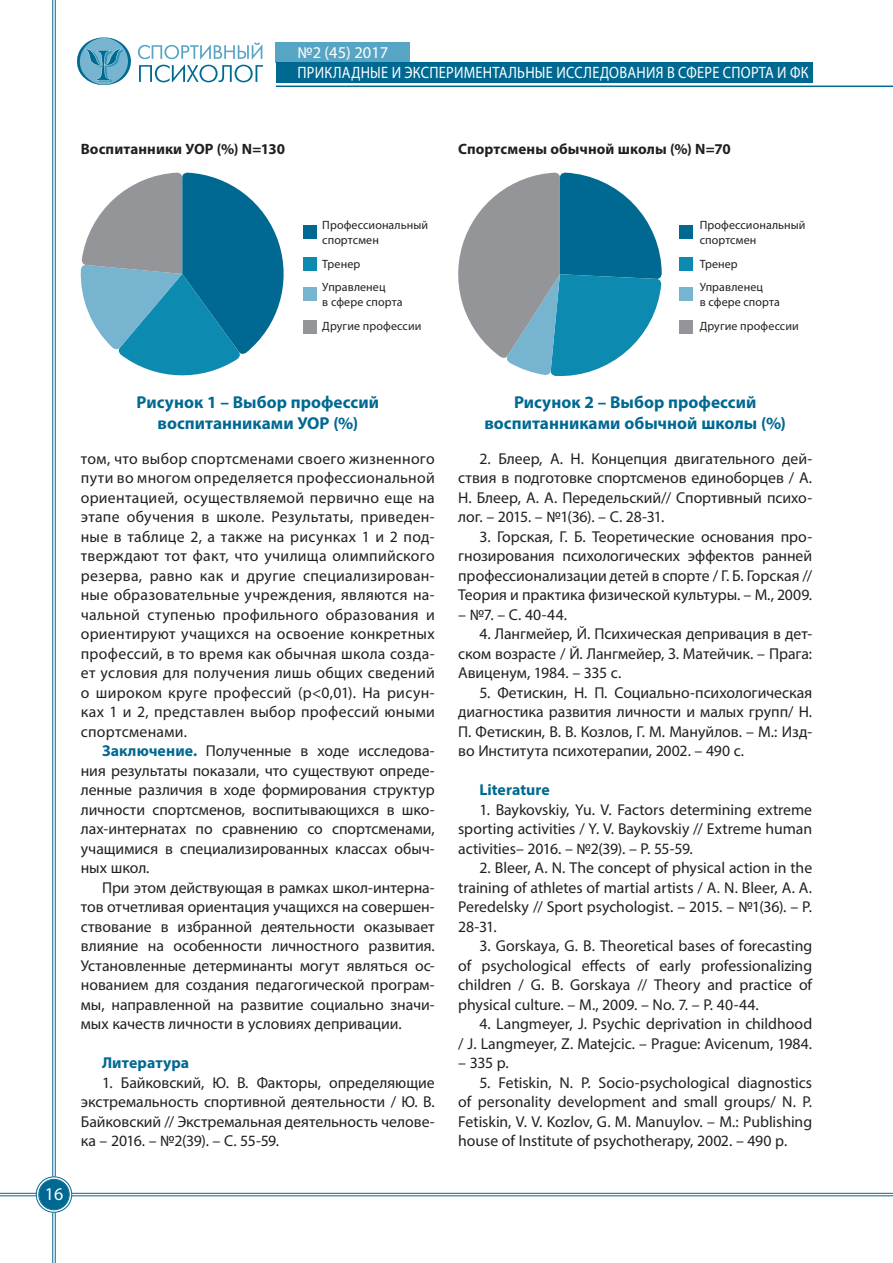
<style>
.page{position:relative;width:893px;height:1263px;background:#fff}
.page>*{position:absolute;margin:0;border:0;box-sizing:border-box;transform-origin:0 0}
.t1{font:18px "Myriad Pro";color:#fff}
.TEXT{font:700 17.25px/21px "Myriad Pro";color:#006991;text-align:center}
.t2{font:16.5px/20.4px "Myriad Pro";letter-spacing:.02em;color:#fff}
.TEXT-2{font:15.75px/19.5px "Myriad Pro";color:#231f20;text-align:justify}
.TEXT-3{font:700 15.75px "Myriad Pro";letter-spacing:.005em;color:#006991}
.TEXT-4{font:700 15px "Myriad Pro";letter-spacing:.005em;color:#231f20}
.TEXT-5{font:12px/15px "Myriad Pro";letter-spacing:.01em;color:#231f20}
.s1{font-weight:700;color:#006991}
</style>
<div class="page">
<hr style="left:0;top:1193px;width:893px;height:1px;background:#006991">
<hr style="left:0;top:1195px;width:893px;height:1px;background:#006991">
<hr style="left:52px;top:0;width:1px;height:1263px;background:#006991">
<hr style="left:55px;top:0;width:1px;height:1263px;background:#006991">
<div style="left:38px;top:1178px;width:32px;height:33px;background:#006991;border-radius:50%"></div>
<div style="left:36px;top:1176px;width:36px;height:36px;border:3px solid #fff;border-radius:50%"></div>
<div style="left:36px;top:1176px;width:36px;height:36px;border:1px solid #006991;border-radius:50%"></div>
<div style="left:39px;top:1179px;width:30px;height:31px;border:1px solid #006991;border-radius:50%"></div>
<div style="left:276px;top:43px;width:134px;height:20px;background:#56a5c4"></div>
<div style="left:276px;top:63px;width:536px;height:20px;background:#006991"></div>
<hr style="left:276px;top:86px;width:617px;height:1px;background:#006991">
<svg style="left:138px;top:42px;width:125px;height:41px"></svg>
<svg style="left:77px;top:37px;width:54px;height:48px"></svg>
<svg style="left:80px;top:172px;width:204px;height:204px"></svg>
<svg style="left:458px;top:172px;width:204px;height:205px"></svg>
<div style="left:303px;top:226px;width:13px;height:13px;background:#006991"></div>
<div style="left:679px;top:226px;width:13px;height:13px;background:#006991"></div>
<div style="left:303px;top:257px;width:13px;height:13px;background:#0d8aaf"></div>
<div style="left:679px;top:257px;width:13px;height:13px;background:#0d8aaf"></div>
<div style="left:303px;top:288px;width:13px;height:13px;background:#76b4cf"></div>
<div style="left:679px;top:288px;width:13px;height:13px;background:#76b4cf"></div>
<div style="left:303px;top:320px;width:13px;height:13px;background:#939598"></div>
<div style="left:679px;top:320px;width:13px;height:13px;background:#939598"></div>
<p class="t2" style="left:297px;top:42px;width:513px">№2 (45) 2017<br>ПРИКЛАДНЫЕ И ЭКСПЕРИМЕНТАЛЬНЫЕ ИССЛЕДОВАНИЯ В СФЕРЕ СПОРТА И ФК</p>
<p class="TEXT-4" style="left:81px;top:139px;width:206px">Воспитанники УОР (%) N=130</p>
<p class="TEXT-4" style="left:458px;top:139px;width:274px">Спортсмены обычной школы (%) N=70</p>
<p class="TEXT-5" style="left:322px;top:218px;width:107px">Профессиональный спортсмен</p>
<p class="TEXT-5" style="left:322px;top:256px;width:39px">Тренер</p>
<p class="TEXT-5" style="left:322px;top:280px;width:82px">Управленец<br>в сфере спорта</p>
<p class="TEXT-5" style="left:322px;top:318px;width:101px">Другие профессии</p>
<p class="TEXT-5" style="left:700px;top:218px;width:107px">Профессиональный спортсмен</p>
<p class="TEXT-5" style="left:700px;top:256px;width:39px">Тренер</p>
<p class="TEXT-5" style="left:700px;top:280px;width:82px">Управленец<br>в сфере спорта</p>
<p class="TEXT-5" style="left:700px;top:318px;width:101px">Другие профессии</p>
<p class="t1" style="left:45px;top:1183px;width:20px">16</p>
<p class="TEXT" style="left:137px;top:391px;width:244px">Рисунок 1 – Выбор профессий воспитанниками УОР (%)</p>
<p class="TEXT-2" style="left:81px;top:448px;width:356px">том, что выбор спортсменами своего жизненного пути во многом определяется профессиональной ориентацией, осуществляемой первично еще на этапе обучения в школе. Результаты, приведен&shy;ные в таблице 2, а также на рисунках 1 и 2 под&shy;тверждают тот факт, что училища олимпийского резерва, равно как и другие специализирован&shy;ные образовательные учреждения, являются на&shy;чальной ступенью профильного образования и ориентируют учащихся на освоение конкретных профессий, в то время как обычная школа созда&shy;ет условия для получения лишь общих сведений о широком круге профессий (p&lt;0,01). На рисун&shy;ках 1 и 2, представлен выбор профессий юными спортсменами.</p>
<p class="TEXT-2" style="left:81px;top:741px;width:355px;text-indent:21px"><span class="s1">Заключение.</span> Полученные в ходе исследова&shy;ния результаты показали, что существуют опреде&shy;ленные различия в ходе формирования структур личности спортсменов, воспитывающихся в шко&shy;лах-интернатах по сравнению со спортсменами, учащимися в специализированных классах обыч&shy;ных школ.</p>
<p class="TEXT-2" style="left:81px;top:877px;width:355px;text-indent:21px">При этом действующая в рамках школ-интерна&shy;тов отчетливая ориентация учащихся на совершен&shy;ствование в избранной деятельности оказывает влияние на особенности личностного развития.<br>Установленные детерминанты могут являться ос&shy;нованием для создания педагогической програм&shy;мы, направленной на развитие социально значи&shy;мых качеств личности в условиях депривации.</p>
<p class="TEXT-3" style="left:102px;top:1052px;width:89px">Литература</p>
<p class="TEXT-2" style="left:81px;top:1072px;width:355px;text-indent:21px">1. Байковский, Ю. В. Факторы, определяющие экстремальность спортивной деятельности / Ю. В.<br>Байковский // Экстремальная деятельность челове&shy;ка – 2016. – №2(39). – С. 55-59.</p>
<p class="TEXT" style="left:484px;top:391px;width:303px">Рисунок 2 – Выбор профессий воспитанниками обычной школы (%)</p>
<p class="TEXT-2" style="left:458px;top:448px;width:355px;text-indent:21px">2. Блеер, А. Н. Концепция двигательного дей&shy;ствия в подготовке спортсменов единоборцев / А.<br>Н. Блеер, А. А. Передельский// Спортивный психо&shy;лог. – 2015. – №1(36). – С. 28-31.</p>
<p class="TEXT-2" style="left:458px;top:526px;width:356px;text-indent:21px">3. Горская, Г. Б. Теоретические основания про&shy;гнозирования психологических эффектов ранней профессионализации детей в спорте / Г. Б. Горская // Теория и практика физической культуры. – М., 2009.</p>
<p class="TEXT-2" style="left:458px;top:604px;width:110px">– №7. – С. 40-44.</p>
<p class="TEXT-2" style="left:458px;top:624px;width:355px;text-indent:21px">4. Лангмейер, Й. Психическая депривация в дет&shy;ском возрасте / Й. Лангмейер, З. Матейчик. – Прага:<br>Авиценум, 1984. – 335 с.</p>
<p class="TEXT-2" style="left:458px;top:682px;width:356px;text-indent:21px">5. Фетискин, Н. П. Социально-психологическая диагностика развития личности и малых групп/ Н.<br>П. Фетискин, В. В. Козлов, Г. М. Мануйлов. – М.: Изд&shy;во Института психотерапии, 2002. – 490 с.</p>
<p class="TEXT-3" style="left:479px;top:779px;width:72px">Literature</p>
<p class="TEXT-2" style="left:458px;top:799px;width:355px;text-indent:21px">1. Baykovskiy, Yu. V. Factors determining extreme sporting activities / Y. V. Baykovskiy // Extreme human activities– 2016. – №2(39). – P. 55-59.</p>
<p class="TEXT-2" style="left:458px;top:858px;width:356px;text-indent:21px">2. Bleer, A. N. The concept of physical action in the training of athletes of martial artists / A. N. Bleer, A. A.<br>Peredelsky // Sport psychologist. – 2015. – №1(36). – P.<br>28-31.</p>
<p class="TEXT-2" style="left:458px;top:936px;width:356px;text-indent:21px">3. Gorskaya, G. B. Theoretical bases of forecasting of psychological effects of early professionalizing children / G. B. Gorskaya // Theory and practice of physical culture. – M., 2009. – No. 7. – P. 40-44.</p>
<p class="TEXT-2" style="left:458px;top:1014px;width:355px;text-align:right">4. Langmeyer, J. Psychic deprivation in childhood<br>/ J. Langmeyer, Z. Matejcic. – Prague: Avicenum, 1984.</p>
<p class="TEXT-2" style="left:458px;top:1053px;width:52px">– 335 p.</p>
<p class="TEXT-2" style="left:458px;top:1072px;width:356px;text-indent:21px">5. Fetiskin, N. P. Socio-psychological diagnostics of personality development and small groups/ N. P.<br>Fetiskin, V. V. Kozlov, G. M. Manuylov. – M.: Publishing house of Institute of psychotherapy, 2002. – 490 p.</p>
</div>
